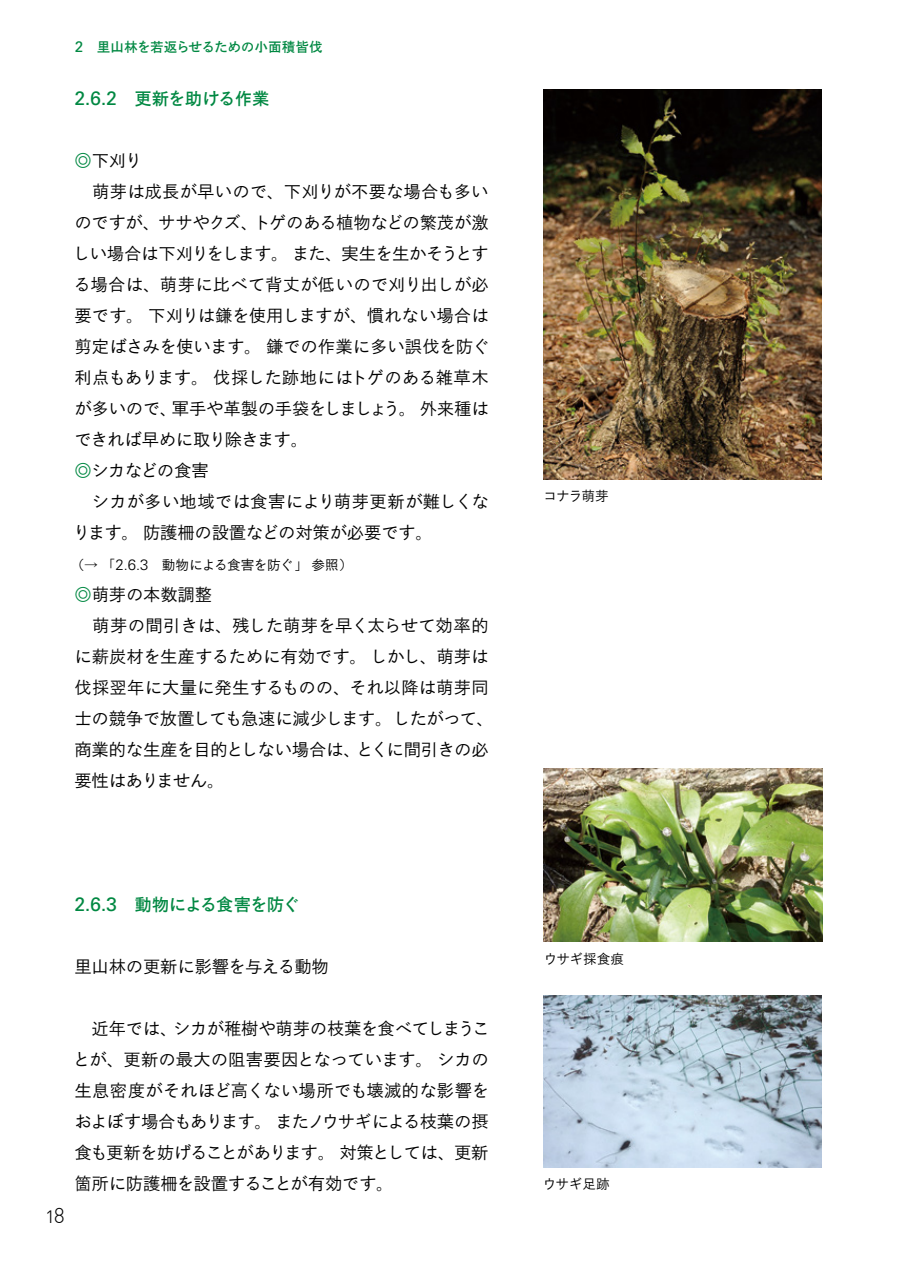
<style>
.page{position:relative;width:903px;height:1275px;background:#fff}
.page>*{position:absolute;margin:0;border:0;box-sizing:border-box;transform-origin:0 0}
.t1{font:300 21px "DIN Alternate";color:#000}
.t2{font:500 17.32px/31px "Ro Goth Sink Std";letter-spacing:-.01em;color:#000}
.t3{font:700 17.32px "Ro Goth Sink Pro";letter-spacing:-.045em;color:#008842}
.t4{font:500 13.65px "Ro Goth Sink Std";letter-spacing:-.035em;color:#000}
.t5{font:700 13.65px "Ro Goth Sink Pro";letter-spacing:-.01em;color:#008842}
.s1{font-family:"Univers";font-weight:400;font-size:15.22px}
.s2{font-family:"Univers";font-weight:400;font-size:19.43px}
.s3{font-family:"Univers";font-weight:400;font-size:18.2px}
.s4{color:#008842}
.s5{font-family:"Univers";font-weight:300;font-size:15.05px}
.s6{font-family:"Univers";font-weight:300;font-size:14.35px}
</style>
<div class="page">
<img style="left:544px;top:768px;width:278px;height:174px">
<img style="left:543px;top:995px;width:278px;height:172px">
<img style="left:543px;top:89px;width:278px;height:390px">
<p class="t5" style="left:75px;top:38px;width:250px"><span class="s1">2</span>　里山林を若返らせるための小面積皆伐</p>
<p class="t3" style="left:74px;top:86px;width:197px"><span class="s2">2</span><span class="s3">.</span><span class="s2">6</span><span class="s3">.</span><span class="s2">2</span>　更新を助ける作業</p>
<p class="t2" style="left:73px;top:144px;width:418px"><span class="s4">◎</span>下刈り<br>　萌芽は成長が早いので、下刈りが不要な場合も多いのですが、ササやクズ、トゲのある植物などの繁茂が激しい場合は下刈りをします。また、実生を生かそうとする場合は、萌芽に比べて背丈が低いので刈り出しが必要です。下刈りは鎌を使用しますが、慣れない場合は剪定ばさみを使います。鎌での作業に多い誤伐を防ぐ利点もあります。伐採した跡地にはトゲのある雑草木が多いので、軍手や革製の手袋をしましょう。外来種はできれば早めに取り除きます。<br><span class="s4">◎</span>シカなどの食害<br>　シカが多い地域では食害により萌芽更新が難しくなります。防護柵の設置などの対策が必要です。</p>
<p class="t4" style="left:71px;top:555px;width:283px">（→ 「<span class="s5">2</span><span class="s6">.</span><span class="s5">6</span><span class="s6">.</span><span class="s5">3</span>　動物による食害を防ぐ」参照）</p>
<p class="t2" style="left:74px;top:578px;width:421px"><span class="s4">◎</span>萌芽の本数調整<br>　萌芽の間引きは、残した萌芽を早く太らせて効率的に薪炭材を生産するために有効です。しかし、萌芽は伐採翌年に大量に発生するものの、それ以降は萌芽同士の競争で放置しても急速に減少します。したがって、商業的な生産を目的としない場合は、とくに間引きの必要性はありません。</p>
<p class="t3" style="left:74px;top:892px;width:227px"><span class="s2">2</span><span class="s3">.</span><span class="s2">6</span><span class="s3">.</span><span class="s2">3</span>　動物による食害を防ぐ</p>
<p class="t2" style="left:74px;top:950px;width:256px">里山林の更新に影響を与える動物</p>
<p class="t1" style="left:46px;top:1203px;width:20px">18</p>
<p class="t2" style="left:73px;top:1012px;width:418px;text-align:justify">　近年では、シカが稚樹や萌芽の枝葉を食べてしまうことが、更新の最大の阻害要因となっています。シカの生息密度がそれほど高くない場所でも壊滅的な影響をおよぼす場合もあります。またノウサギによる枝葉の摂食も更新を妨げることがあります。対策としては、更新箇所に防護柵を設置することが有効です。</p>
<p class="t4" style="left:543px;top:486px;width:67px">コナラ萌芽</p>
<p class="t4" style="left:544px;top:949px;width:82px">ウサギ採食痕</p>
<p class="t4" style="left:543px;top:1175px;width:68px">ウサギ足跡</p>
</div>
